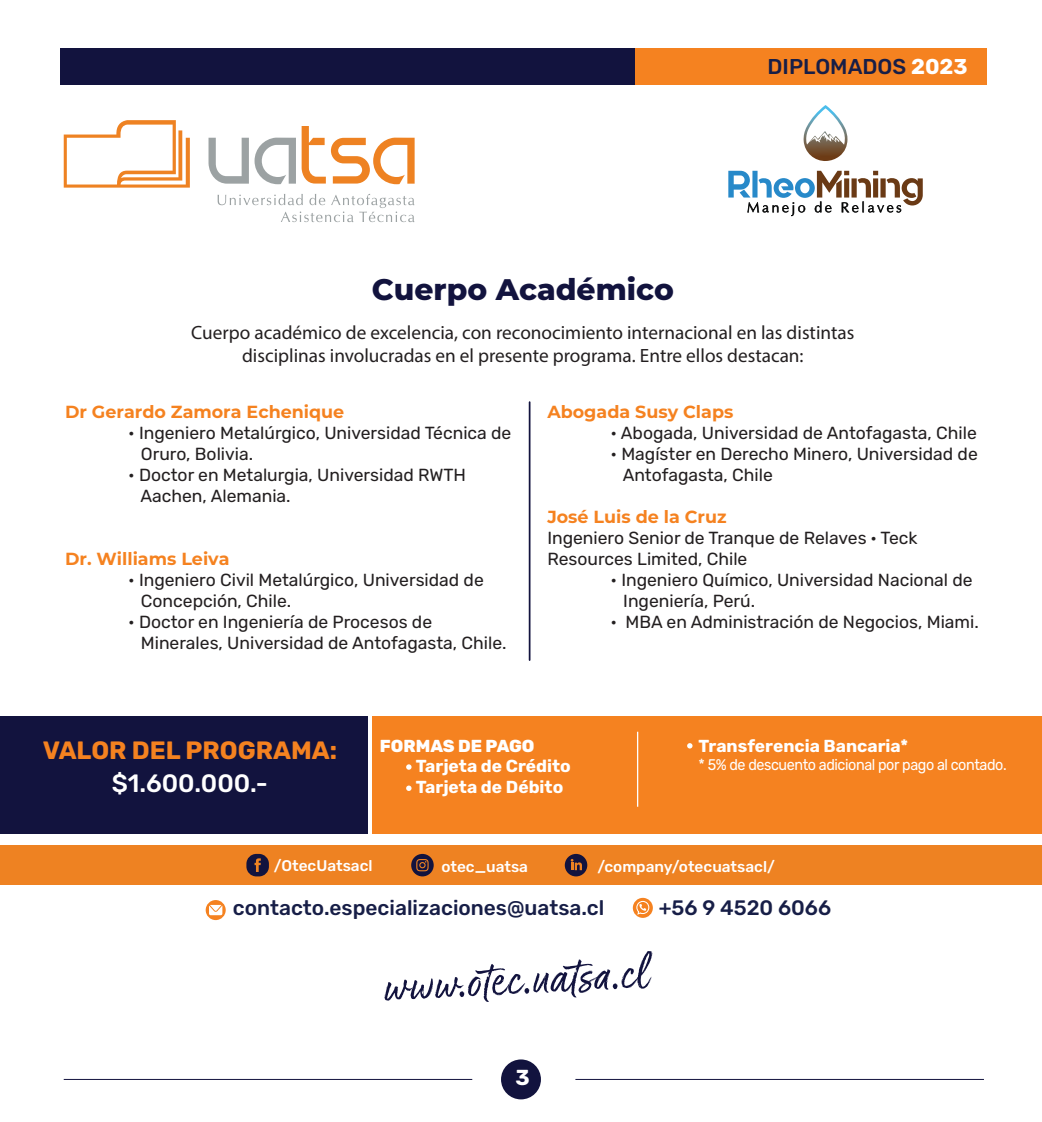
<style>
.page{position:relative;width:1042px;height:1122px;background:#fff}
.page>*{position:absolute;margin:0;border:0;box-sizing:border-box;transform-origin:0 0}
.t1{font:800 29.75px "Montserrat";color:#12133e}
.t2{font:700 25.03px "Rubik";color:#f58220}
.t3{font:500 25.03px "Rubik";color:#fff}
.t4{font:700 21.7px "Rubik";color:#fff}
.t5{font:500 21.35px "Rubik";color:#171e47}
.t6{font:500 20.82px "Rubik";color:#171e47}
.t7{font:19.25px/23.1px "Myriad Pro";color:#231f20;text-align:center}
.t8{font:17.5px/21px "Rubik";color:#231f20}
.t9{font:700 17.5px "Montserrat";color:#f58220}
.t10{font:700 17.32px/20.8px "Rubik";color:#fff}
.t11{font:800 17.32px "Rubik";color:#fff}
.t12{font:500 15.4px "Rubik";color:#fff}
.t13{font:15.4px "Rubik";letter-spacing:-.03em;color:#fff;scale:.93 1}
.s1{font-weight:700;color:#fff}
</style>
<div class="page">
<svg style="left:208px;top:138px;width:88px;height:46px"></svg>
<svg style="left:302px;top:126px;width:113px;height:58px"></svg>
<svg style="left:218px;top:194px;width:196px;height:28px"></svg>
<svg style="left:64px;top:120px;width:126px;height:68px"></svg>
<div style="left:61px;top:48px;width:575px;height:37px;background:#12133e"></div>
<div style="left:636px;top:48px;width:351px;height:37px;background:#f58220"></div>
<svg style="left:803px;top:105px;width:44px;height:56px"></svg>
<svg style="left:728px;top:171px;width:195px;height:45px"></svg>
<div style="left:501px;top:1059px;width:40px;height:40px;background:#12133e;border-radius:50%"></div>
<hr style="left:64px;top:1079px;width:408px;height:1px;background:#12133e">
<hr style="left:575px;top:1079px;width:409px;height:1px;background:#12133e">
<div style="left:0;top:845px;width:1042px;height:40px;background:#ee8222"></div>
<div style="left:565px;top:854px;width:22px;height:22px;background:#12133e;border-radius:11px"></div>
<svg style="left:571px;top:859px;width:11px;height:11px"></svg>
<div style="left:246px;top:854px;width:23px;height:22px;background:#12133e;border-radius:10px"></div>
<svg style="left:254px;top:858px;width:7px;height:14px"></svg>
<svg style="left:411px;top:854px;width:23px;height:22px"></svg>
<svg style="left:416px;top:859px;width:13px;height:12px"></svg>
<div style="left:372px;top:716px;width:670px;height:117px;background:#f58220"></div>
<div style="left:0;top:716px;width:367px;height:117px;background:#12133e"></div>
<hr style="left:637px;top:731px;width:1px;height:75px;background:#fff">
<svg style="left:406px;top:764px;width:5px;height:5px"></svg>
<svg style="left:406px;top:785px;width:5px;height:6px"></svg>
<svg style="left:687px;top:743px;width:5px;height:5px"></svg>
<hr style="left:529px;top:402px;width:1px;height:258px;background:#12133e">
<svg style="left:206px;top:900px;width:20px;height:20px"></svg>
<svg style="left:209px;top:905px;width:13px;height:10px"></svg>
<svg style="left:633px;top:897px;width:20px;height:20px"></svg>
<svg style="left:636px;top:901px;width:13px;height:13px"></svg>
<svg style="left:384px;top:951px;width:268px;height:51px"></svg>
<p class="t5" style="left:767px;top:55px;width:202px">DIPLOMADOS <span class="s1">2023</span></p>
<h1 class="t1" style="left:372px;top:267px;width:303px">Cuerpo Académico</h1>
<p class="t7" style="left:191px;top:320px;width:664px">Cuerpo académico de excelencia, con reconocimiento internacional en las distintas disciplinas involucradas en el presente programa. Entre ellos destacan:</p>
<p class="t9" style="left:65px;top:399px;width:281px">Dr Gerardo Zamora Echenique</p>
<p class="t8" style="left:141px;top:422px;width:372px;text-indent:-13px">• Ingeniero Metalúrgico, Universidad Técnica de<br>Oruro, Bolivia.</p>
<p class="t8" style="left:140px;top:464px;width:327px;text-indent:-12px">• Doctor en Metalurgia, Universidad RWTH<br>Aachen, Alemania.</p>
<p class="t9" style="left:65px;top:546px;width:166px">Dr. Williams Leiva</p>
<p class="t8" style="left:141px;top:569px;width:344px;text-indent:-13px">• Ingeniero Civil Metalúrgico, Universidad de<br>Concepción, Chile.</p>
<p class="t8" style="left:141px;top:611px;width:367px;text-indent:-13px">• Doctor en Ingeniería de Procesos de<br>Minerales, Universidad de Antofagasta, Chile.</p>
<p class="t9" style="left:547px;top:399px;width:188px">Abogada Susy Claps</p>
<p class="t8" style="left:610px;top:422px;width:368px">• Abogada, Universidad de Antofagasta, Chile</p>
<p class="t8" style="left:623px;top:443px;width:356px;text-indent:-12px">• Magíster en Derecho Minero, Universidad de<br>Antofagasta, Chile</p>
<p class="t9" style="left:547px;top:504px;width:181px">José Luis de la Cruz</p>
<p class="t8" style="left:547px;top:527px;width:372px">Ingeniero Senior de Tranque de Relaves · Teck<br>Resources Limited, Chile</p>
<p class="t8" style="left:623px;top:569px;width:351px;text-indent:-13px">• Ingeniero Químico, Universidad Nacional de<br>Ingeniería, Perú.</p>
<p class="t8" style="left:610px;top:611px;width:370px">• MBA en Administración de Negocios, Miami.</p>
<h2 class="t2" style="left:43px;top:735px;width:296px">VALOR DEL PROGRAMA:</h2>
<h2 class="t3" style="left:112px;top:768px;width:158px">$1.600.000.-</h2>
<p class="t11" style="left:380px;top:735px;width:156px">FORMAS DE PAGO</p>
<p class="t10" style="left:416px;top:756px;width:156px">Tarjeta de Crédito<br>Tarjeta de Débito</p>
<p class="t10" style="left:698px;top:735px;width:211px">Transferencia Bancaria*</p>
<p class="t13" style="left:698px;top:756px;width:333px">* 5% de descuento adicional por pago al contado.</p>
<p class="t12" style="left:274px;top:857px;width:100px">/OtecUatsacl</p>
<p class="t12" style="left:441px;top:857px;width:88px">otec_uatsa</p>
<p class="t12" style="left:597px;top:857px;width:179px">/company/otecuatsacl/</p>
<p class="t6" style="left:233px;top:896px;width:373px">contacto.especializaciones@uatsa.cl</p>
<p class="t6" style="left:659px;top:895px;width:174px">+56 9 4520 6066</p>
<p class="t4" style="left:515px;top:1065px;width:16px">3</p>
</div>
